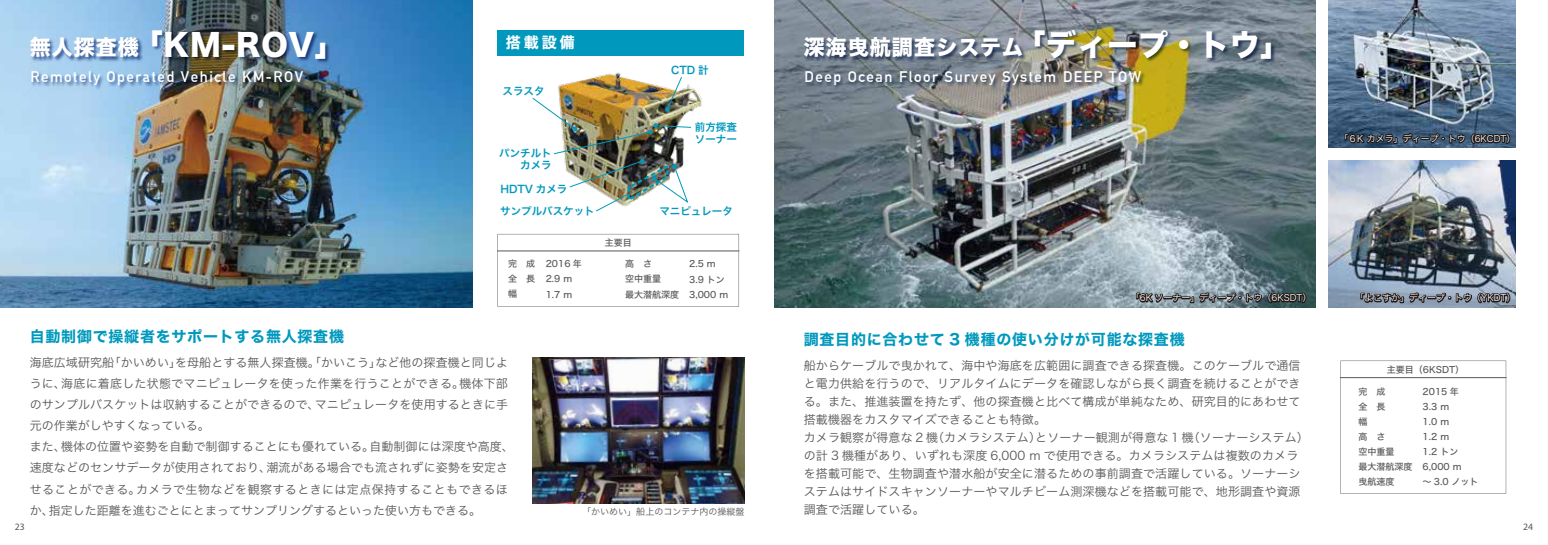
<style>
.page{position:relative;width:1548px;height:545px;background:#fff}
.page>*{position:absolute;margin:0;border:0;box-sizing:border-box;transform-origin:0 0}
.t1{font:30px "Hiragino Sans W8";letter-spacing:.02em;color:#fff}
.t2{font:21px "Hiragino Sans W8";letter-spacing:.05em;color:#fff}
.t3{font:700 15px "DIN Alternate";letter-spacing:.1em;color:#fff}
.t4{font:15px "Hiragino Sans W7";letter-spacing:.05em;color:#0099bd}
.t5{font:15px "Hiragino Sans W7";color:#fff}
.t6{font:12px/18px "Hiragino Sans W3";letter-spacing:.01em;color:#595757}
.t7{font:10.5px/12px "Hira Kaku Pro W6";color:#0099bd;text-align:right}
.t8{font:9.75px "Myriad Pro";color:#595757}
.t9{font:9px/15px "Hiragino Sans W5";color:#595757}
.t10{font:9px "Hiragino Sans W3";color:#fff}
.t11{font:9px "Hiragino Sans W3";color:#595757}
</style>
<div class="page">
<img style="left:0;top:0;width:473px;height:307px">
<img style="left:533px;top:357px;width:211px;height:145px">
<img style="left:28px;top:35px;width:118px;height:32px">
<img style="left:28px;top:67px;width:283px;height:25px">
<img style="left:146px;top:28px;width:191px;height:51px">
<svg style="left:497px;top:234px;width:242px;height:72px"></svg>
<hr style="left:497px;top:250px;width:242px;height:1px;background:#595757">
<img style="left:774px;top:0;width:541px;height:307px">
<img style="left:802px;top:35px;width:226px;height:32px">
<img style="left:802px;top:67px;width:347px;height:25px">
<img style="left:1028px;top:28px;width:254px;height:51px">
<svg style="left:1340px;top:360px;width:166px;height:133px"></svg>
<hr style="left:1340px;top:377px;width:166px;height:1px;background:#595757">
<img style="left:1328px;top:0;width:188px;height:147px">
<svg style="left:1343px;top:120px;width:169px;height:27px;background:#394f66"></svg>
<img style="left:1328px;top:160px;width:188px;height:147px">
<img style="left:1359px;top:235px;width:153px;height:73px">
<svg style="left:1135px;top:279px;width:173px;height:27px;background:#6e7d84"></svg>
<img style="left:596px;top:72px;width:106px;height:140px">
<div style="left:497px;top:30px;width:247px;height:25px;background:#0099bd"></div>
<img style="left:532px;top:76px;width:160px;height:135px">
<h1 class="t1" style="left:133px;top:28px;width:213px">「KM-ROV」</h1>
<h2 class="t2" style="left:30px;top:36px;width:111px">無人探査機</h2>
<p class="t3" style="left:30px;top:65px;width:274px">Remotely Operated Vehicle KM-ROV</p>
<p class="t4" style="left:30px;top:324px;width:316px">自動制御で操縦者をサポートする無人探査機</p>
<p class="t5" style="left:506px;top:31px;width:70px">搭載設備</p>
<p class="t7" style="left:502px;top:85px;width:43px">スラスタ</p>
<p class="t7" style="left:499px;top:147px;width:54px">パンチルトカメラ</p>
<p class="t7" style="left:500px;top:182px;width:68px">HDTV カメラ</p>
<p class="t7" style="left:671px;top:64px;width:39px">CTD 計</p>
<p class="t7" style="left:695px;top:121px;width:43px;text-align:left">前方探査ソーナー</p>
<p class="t7" style="left:500px;top:205px;width:96px">サンプルバスケット</p>
<p class="t7" style="left:659px;top:204px;width:75px">マニピュレータ</p>
<p class="t9" style="left:605px;top:234px;width:28px">主要目</p>
<p class="t9" style="left:508px;top:256px;width:28px;text-align:justify">完　成全　長幅</p>
<p class="t9" style="left:546px;top:256px;width:38px">2016 年<br>2.9 m<br>1.7 m</p>
<p class="t9" style="left:625px;top:256px;width:55px">高　さ<br>空中重量<br>最大潜航深度</p>
<p class="t9" style="left:689px;top:256px;width:40px">2.5 m<br>3.9 トン<br>3,000 m</p>
<p class="t6" style="left:30px;top:351px;width:486px;line-height:21px">海底広域研究船「かいめい」を母船とする無人探査機。「かいこう」など他の探査機と同じように、海底に着底した状態でマニピュレータを使った作業を行うことができる。機体下部のサンプルバスケットは収納することができるので、マニピュレータを使用するときに手元の作業がしやすくなっている。<br>また、機体の位置や姿勢を自動で制御することにも優れている。自動制御には深度や高度、速度などのセンサデータが使用されており、潮流がある場合でも流されずに姿勢を安定させることができる。カメラで生物などを観察するときには定点保持することもできるほか、指定した距離を進むごとにとまってサンプリングするといった使い方もできる。</p>
<p class="t11" style="left:582px;top:503px;width:163px">「かいめい」船上のコンテナ内の操縦盤</p>
<h1 class="t1" style="left:1015px;top:28px;width:276px">「ディープ・トウ」</h1>
<h2 class="t2" style="left:804px;top:36px;width:221px">深海曳航調査システム</h2>
<p class="t3" style="left:804px;top:65px;width:338px">Deep Ocean Floor Survey System DEEP TOW</p>
<p class="t10" style="left:1339px;top:131px;width:178px">「６K カメラ」ディープ・トウ（6KCDT）</p>
<p class="t10" style="left:1131px;top:290px;width:182px">「6K ソーナー」ディープ・トウ（6KSDT）</p>
<p class="t10" style="left:1355px;top:290px;width:162px">「よこすか」ディープ・トウ（YKDT）</p>
<p class="t4" style="left:804px;top:327px;width:382px">調査目的に合わせて 3 機種の使い分けが可能な探査機</p>
<p class="t6" style="left:804px;top:355px;width:507px">船からケーブルで曳かれて、海中や海底を広範囲に調査できる探査機。このケーブルで通信と電力供給を行うので、リアルタイムにデータを確認しながら長く調査を続けることができる。また、推進装置を持たず、他の探査機と比べて構成が単純なため、研究目的にあわせて搭載機器をカスタマイズできることも特徴。<br>カメラ観察が得意な 2 機（カメラシステム）とソーナー観測が得意な 1 機（ソーナーシステム）の計 3 機種があり、いずれも深度 6,000 m で使用できる。カメラシステムは複数のカメラを搭載可能で、生物調査や潜水船が安全に潜るための事前調査で活躍している。ソーナーシステムはサイドスキャンソーナーやマルチビーム測深機などを搭載可能で、地形調査や資源調査で活躍している。</p>
<p class="t9" style="left:1387px;top:361px;width:79px">主要目（6KSDT）</p>
<p class="t9" style="left:1358px;top:383px;width:55px">完　成<br>全　長<br>幅<br>高　さ<br>空中重量<br>最大潜航深度曳航速度</p>
<p class="t9" style="left:1422px;top:383px;width:57px">2015 年<br>3.3 m<br>1.0 m<br>1.2 m<br>1.2 トン<br>6,000 m<br>～ 3.0 ノット</p>
<p class="t8" style="left:15px;top:520px;width:12px">23</p>
<p class="t8" style="left:1523px;top:520px;width:12px">24</p>
</div>
